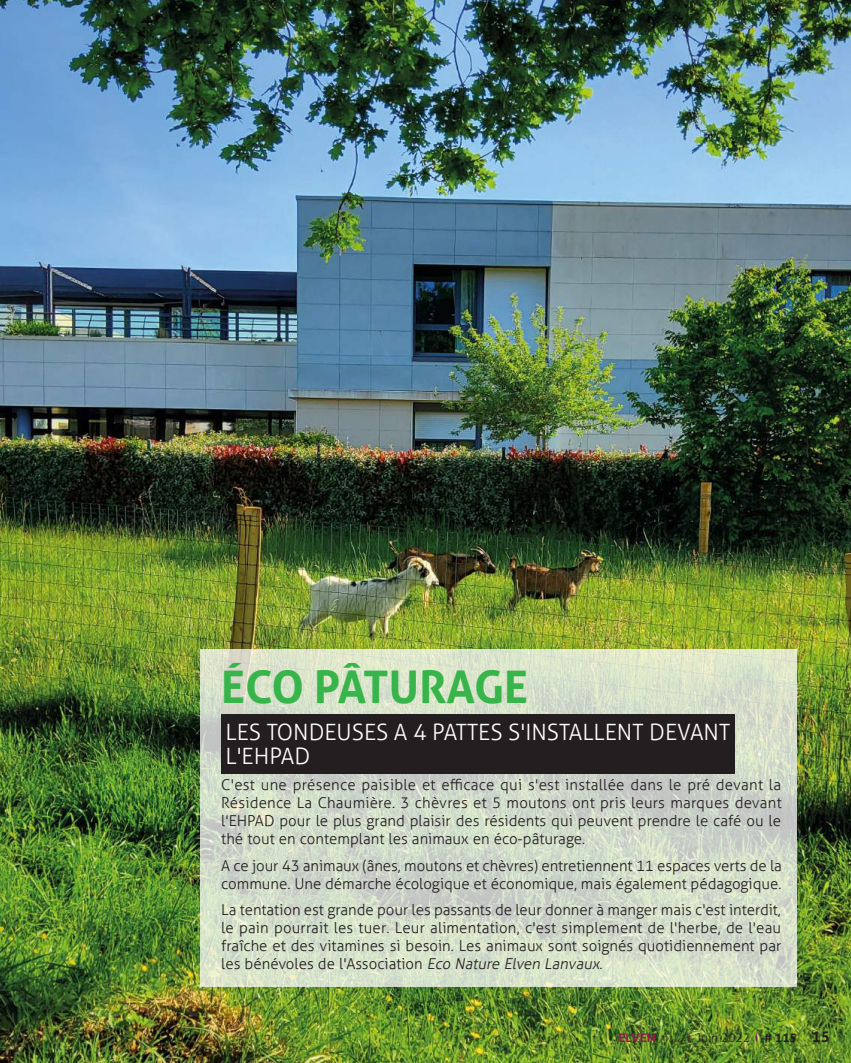
<style>
.page{position:relative;width:851px;height:1063px;background:#fff}
.page>*{position:absolute;margin:0;border:0;box-sizing:border-box;transform-origin:0 0}
.t1{font:700 45px "Aller";color:#37b44a}
.t2{font:300 22.5px/24px "Aller";color:#fff}
.t3{font:300 15px/18px "Aller";color:#231f20;text-align:justify}
.t4{font:300 12px "Aller";color:#231f20}
.s1{font-style:italic}
.s2{font-family:"Raleway";font-weight:700;color:#94164b}
.s3{font-family:"Allura";font-weight:400}
.s4{color:#94164b}
.s5{font-weight:700}
.s6{font-weight:700;font-size:15px}
</style>
<div class="page">
<img style="left:0;top:0;width:850px;height:1063px">
<svg style="left:200px;top:649px;width:596px;height:337px;background:#d3dcca"></svg>
<div style="left:221px;top:715px;width:513px;height:59px;background:#231f20"></div>
<h1 class="t1" style="left:221px;top:659px;width:308px">ÉCO PÂTURAGE</h1>
<h2 class="t2" style="left:225px;top:720px;width:506px">LES TONDEUSES A 4 PATTES S'INSTALLENT DEVANT<br>L'EHPAD</h2>
<p class="t3" style="left:221px;top:776px;width:562px">C'est une présence paisible et efficace qui s'est installée dans le pré devant la Résidence La Chaumière. 3 chèvres et 5 moutons ont pris leurs marques devant l'EHPAD pour le plus grand plaisir des résidents qui peuvent prendre le café ou le thé tout en contemplant les animaux en éco-pâturage.</p>
<p class="t3" style="left:221px;top:856px;width:562px">A ce jour 43 animaux (ânes, moutons et chèvres) entretiennent 11 espaces verts de la commune. Une démarche écologique et économique, mais également pédagogique.</p>
<p class="t3" style="left:221px;top:901px;width:561px">La tentation est grande pour les passants de leur donner à manger mais c'est interdit, le pain pourrait les tuer. Leur alimentation, c'est simplement de l'herbe, de l'eau fraîche et des vitamines si besoin. Les animaux sont soignés quotidiennement par les bénévoles de l'Association <span class="s1">Eco Nature Elven Lanvaux</span>.</p>
<p class="t4" style="left:618px;top:1030px;width:213px"><span class="s2">ELVEN</span> <span class="s3">Mag</span> <span class="s4">I</span> Juin 2022 <span class="s4">I</span> <span class="s5"># 115</span> <span class="s6">15</span></p>
</div>
